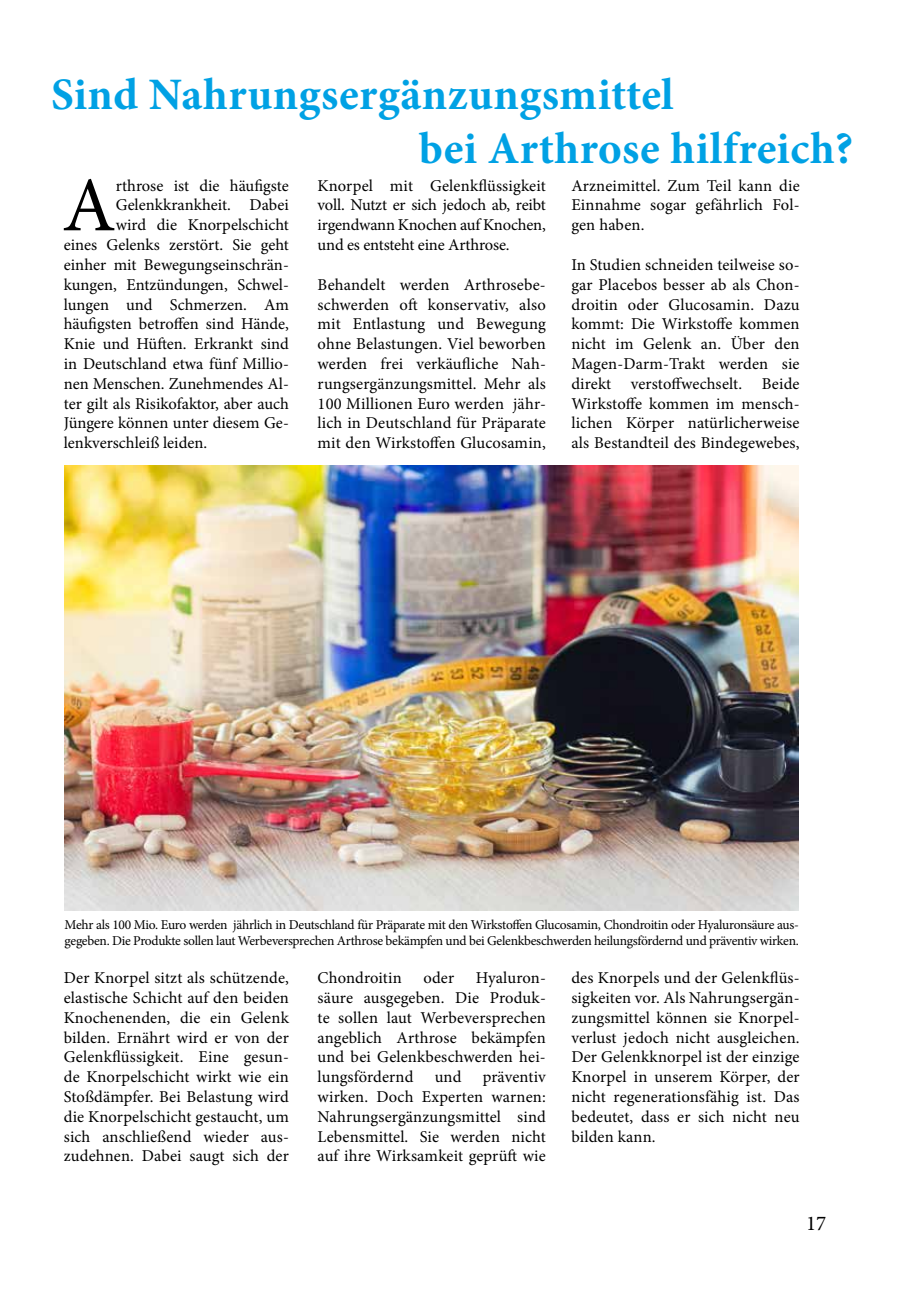
<style>
.page{position:relative;width:906px;height:1289px;background:#fff}
.page>*{position:absolute;margin:0;border:0;box-sizing:border-box;transform-origin:0 0}
.t1{font:77.4px "Minion Pro";color:#000}
.t2{font:700 45px/54px "Minion Pro";letter-spacing:.01em;color:#00a1e4}
.t3{font:21px "Minion Pro";color:#000}
.t4{font:16.5px/19.8px "Minion Pro";color:#000;text-align:justify}
.t5{font:13.5px/16.2px "Minion Pro";letter-spacing:-.02em;color:#000}
</style>
<div class="page">
<img style="left:65px;top:466px;width:734px;height:444px">
<h2 class="t2" style="left:419px;top:67px;width:436px;text-indent:-368px">Sind Nahrungsergänzungsmittel<br>bei Arthrose hilfreich?</h2>
<p class="t4" style="left:571px;top:175px;width:230px">Arzneimittel. Zum Teil kann die Einnahme sogar gefährlich Fol&shy;gen haben.</p>
<p class="t4" style="left:571px;top:255px;width:230px">In Studien schneiden teilweise so&shy;gar Placebos besser ab als Chon&shy;droitin oder Glucosamin. Dazu kommt: Die Wirkstoffe kommen nicht im Gelenk an. Über den Magen-Darm-Trakt werden sie direkt verstoffwechselt. Beide Wirkstoffe kommen im mensch&shy;lichen Körper natürlicherweise als Bestandteil des Bindegewebes,</p>
<h1 class="t1" style="left:62px;top:154px;width:55px">A</h1>
<p class="t4" style="left:116px;top:175px;width:175px">rthrose ist die häufigste</p>
<p class="t4" style="left:317px;top:175px;width:230px">Knorpel mit Gelenkflüssigkeit voll. Nutzt er sich jedoch ab, reibt irgendwann Knochen auf Knochen, und es entsteht eine Arthrose.</p>
<p class="t4" style="left:317px;top:274px;width:230px">Behandelt werden Arthrosebe&shy;schwerden oft konservativ, also mit Entlastung und Bewegung ohne Belastungen. Viel beworben werden frei verkäufliche Nah&shy;rungsergänzungsmittel. Mehr als 100 Millionen Euro werden jähr&shy;lich in Deutschland für Präparate mit den Wirkstoffen Glucosamin,</p>
<p class="t4" style="left:116px;top:195px;width:175px">Gelenkkrankheit. Dabei</p>
<p class="t4" style="left:116px;top:215px;width:175px">wird die Knorpelschicht</p>
<p class="t4" style="left:64px;top:235px;width:227px">eines Gelenks zerstört. Sie geht</p>
<p class="t4" style="left:64px;top:255px;width:227px">einher mit Bewegungseinschrän-</p>
<p class="t4" style="left:64px;top:274px;width:227px">kungen, Entzündungen, Schwel-</p>
<p class="t4" style="left:64px;top:294px;width:226px">lungen und Schmerzen. Am</p>
<p class="t4" style="left:64px;top:314px;width:226px">häufigsten betroffen sind Hände,</p>
<p class="t4" style="left:64px;top:334px;width:226px">Knie und Hüften. Erkrankt sind</p>
<p class="t4" style="left:64px;top:354px;width:226px">in Deutschland etwa fünf Millio-</p>
<p class="t4" style="left:64px;top:373px;width:226px">nen Menschen. Zunehmendes Al-</p>
<p class="t4" style="left:64px;top:393px;width:226px">ter gilt als Risikofaktor, aber auch</p>
<p class="t4" style="left:64px;top:413px;width:226px">Jüngere können unter diesem Ge-</p>
<p class="t4" style="left:64px;top:433px;width:145px">lenkverschleiß leiden.</p>
<p class="t5" style="left:65px;top:916px;width:736px">Mehr als 100 Mio. Euro werden jährlich in Deutschland für Präparate mit den Wirkstoffen Glucosamin, Chondroitin oder Hyaluronsäure aus&shy;gegeben. Die Produkte sollen laut Werbeversprechen Arthrose bekämpfen und bei Gelenkbeschwerden heilungsfördernd und präventiv wirken.</p>
<p class="t4" style="left:64px;top:967px;width:227px">Der Knorpel sitzt als schützende, elastische Schicht auf den beiden Knochenenden, die ein Gelenk bilden. Ernährt wird er von der Gelenkflüssigkeit. Eine gesun&shy;de Knorpelschicht wirkt wie ein Stoßdämpfer. Bei Belastung wird die Knorpelschicht gestaucht, um sich anschließend wieder aus&shy;zudehnen. Dabei saugt sich der</p>
<p class="t4" style="left:317px;top:967px;width:230px;text-indent:158px">Hyaluron&shy;säure ausgegeben. Die Produk&shy;te sollen laut Werbeversprechen angeblich Arthrose bekämpfen und bei Gelenkbeschwerden hei&shy;lungsfördernd</p>
<p class="t4" style="left:317px;top:967px;width:86px">Chondroitin</p>
<p class="t4" style="left:423px;top:967px;width:32px">oder</p>
<p class="t4" style="left:435px;top:1066px;width:28px">und</p>
<p class="t4" style="left:317px;top:1066px;width:230px;text-indent:165px">präventiv wirken. Doch Experten warnen:<br>Nahrungsergänzungsmittel sind Lebensmittel. Sie werden nicht auf ihre Wirksamkeit geprüft wie</p>
<p class="t4" style="left:571px;top:967px;width:230px">des Knorpels und der Gelenkflüs&shy;sigkeiten vor. Als Nahrungsergän&shy;zungsmittel können sie Knorpel&shy;verlust jedoch nicht ausgleichen.<br>Der Gelenkknorpel ist der einzige Knorpel in unserem Körper, der nicht regenerationsfähig ist. Das bedeutet, dass er sich nicht neu bilden kann.</p>
<p class="t3" style="left:806px;top:1208px;width:22px">17</p>
</div>
